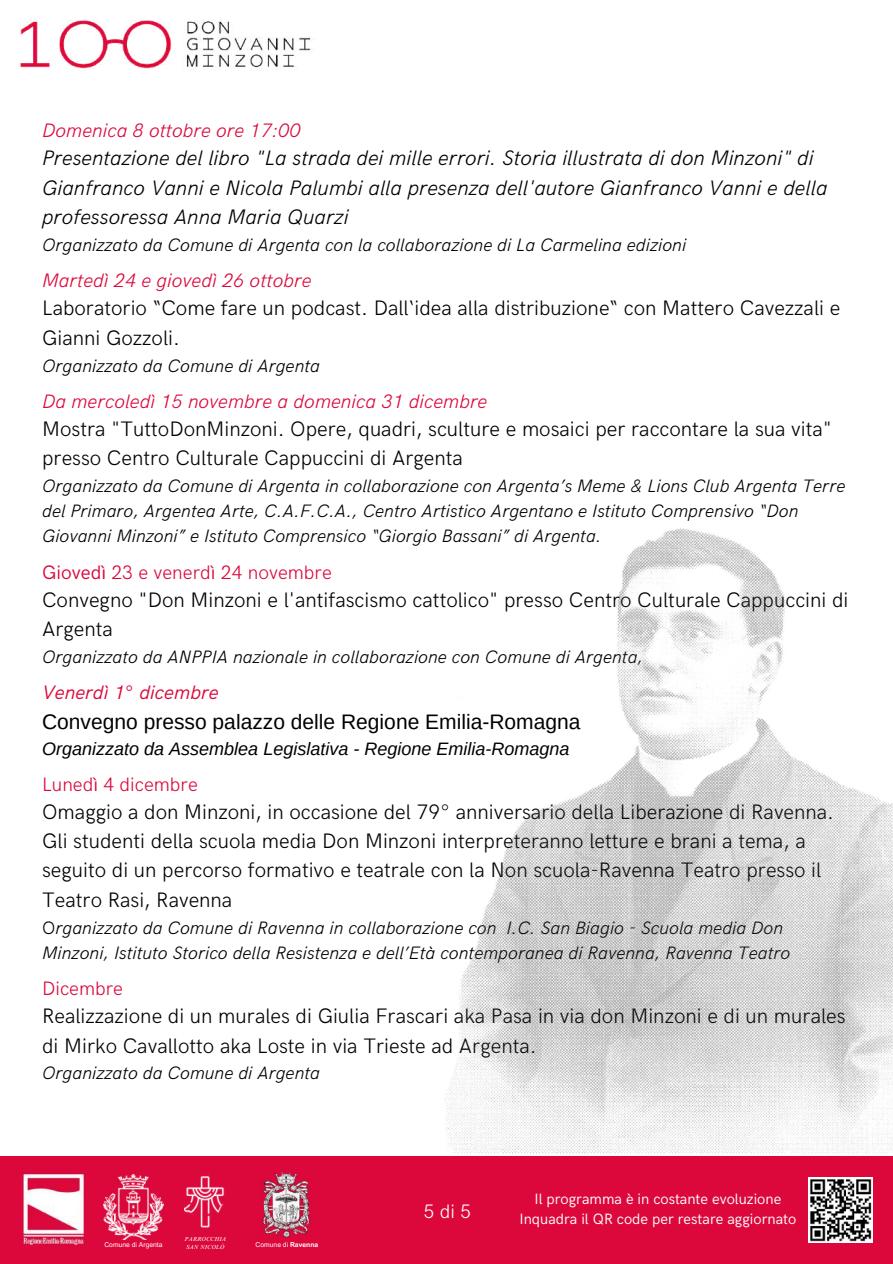
<style>
.page{position:relative;width:893px;height:1264px;background:#fff}
.page>*{position:absolute;margin:0;border:0;box-sizing:border-box;transform-origin:0 0}
.t1{font:300 21px/29.4px "HK Grotesk";color:#000}
.t2{font:italic 300 21px/29.4px "HK Grotesk";color:#000}
.t3{font:21px "Arimo";color:#000}
.t4{font:italic 300 19.5px "HK Grotesk";color:#dc083c}
.t5{font:300 19.5px "HK Grotesk";color:#dc083c}
.t6{font:italic 19.5px "HK Grotesk";color:#dc083c}
.t7{font:300 19.5px "HK Grotesk";color:#fff}
.t8{font:italic 300 18px/25px "HK Grotesk";color:#000}
.t9{font:italic 18px "Arimo";color:#000}
.t10{font:15px/20.2px "HK Grotesk";color:#fff;text-align:center}
.t11{font:6.75px "Arial MT Pro";color:#fff}
.t12{font:italic 6px "Times NRMT Pro";color:#fff}
.s1{font-weight:400}
.s2{font-style:normal}
.s3{font-weight:700}
</style>
<div class="page">
<img style="left:20px;top:19px;width:295px;height:51px">
<div style="left:0;top:1156px;width:892px;height:107px;background:#dc083c"></div>
<img style="left:21px;top:1172px;width:64px;height:74px">
<img style="left:808px;top:1209px;width:64px;height:32px">
<img style="left:185px;top:1175px;width:40px;height:53px">
<img style="left:104px;top:1174px;width:60px;height:65px">
<img style="left:444px;top:528px;width:448px;height:681px">
<img style="left:262px;top:1172px;width:49px;height:65px">
<p class="t4" style="left:42px;top:119px;width:260px">Domenica 8 ottobre ore 17:00</p>
<p class="t2" style="left:42px;top:144px;width:786px">Presentazione del libro "La strada dei mille errori. Storia illustrata di don Minzoni" di<br>Gianfranco Vanni e Nicola Palumbi alla presenza dell'autore Gianfranco Vanni e della professoressa Anna Maria Quarzi</p>
<p class="t8" style="left:42px;top:233px;width:645px">Organizzato da Comune di Argenta con la collaborazione di La Carmelina edizioni</p>
<p class="t4" style="left:42px;top:269px;width:271px">Martedì 24 e giovedì 26 ottobre</p>
<p class="t1" style="left:42px;top:294px;width:799px">Laboratorio “Come fare un podcast. Dall‘idea alla distribuzione“ con Mattero Cavezzali e<br>Gianni Gozzoli.</p>
<p class="t8" style="left:42px;top:353px;width:279px">Organizzato da Comune di Argenta</p>
<p class="t4" style="left:42px;top:390px;width:447px">Da mercoledì 15 novembre a domenica 31 dicembre</p>
<p class="t1" style="left:42px;top:415px;width:791px">Mostra "TuttoDonMinzoni. Opere, quadri, sculture e mosaici per raccontare la sua vita" presso Centro Culturale Cappuccini di Argenta</p>
<p class="t8" style="left:42px;top:474px;width:804px">Organizzato da Comune di Argenta in collaborazione con Argenta’s Meme &amp; Lions Club Argenta Terre del Primaro, Argentea Arte, C.A.F.C.A., Centro Artistico Argentano e Istituto Comprensivo “Don<br>Giovanni Minzoni” e Istituto Comprensico “Giorgio Bassani” di Argenta.</p>
<p class="t5" style="left:42px;top:561px;width:291px"><span class="s1">Giovedì</span> 23 e venerdì 24 novembre</p>
<p class="t1" style="left:42px;top:585px;width:807px">Convegno "Don Minzoni e l'antifascismo cattolico" presso Centro Culturale Cappuccini di<br>Argenta</p>
<p class="t8" style="left:42px;top:645px;width:602px">Organizzato da ANPPIA nazionale in collaborazione con Comune di Argenta,</p>
<p class="t6" style="left:42px;top:681px;width:178px">Venerdì 1° dicembre</p>
<p class="t3" style="left:42px;top:709px;width:540px">Convegno presso palazzo delle Regione Emilia-Romagna</p>
<p class="t9" style="left:42px;top:738px;width:529px">Organizzato da Assemblea Legislativa - Regione Emilia-Romagna</p>
<p class="t5" style="left:42px;top:773px;width:157px">Lunedì 4 dicembre</p>
<p class="t1" style="left:42px;top:797px;width:793px">Omaggio a don Minzoni, in occasione del 79° anniversario della Liberazione di Ravenna.<br>Gli studenti della scuola media Don Minzoni interpreteranno letture e brani a tema, a seguito di un percorso formativo e teatrale con la Non scuola-Ravenna Teatro presso il Teatro Rasi, Ravenna</p>
<p class="t8" style="left:42px;top:915px;width:749px"><span class="s2">O</span>rganizzato da Comune di Ravenna in collaborazione con I.C. San Biagio - Scuola media Don<br>Minzoni, Istituto Storico della Resistenza e dell’Età contemporanea di Ravenna, Ravenna Teatro</p>
<p class="t5" style="left:42px;top:977px;width:82px">Dicembre</p>
<p class="t1" style="left:42px;top:1002px;width:805px">Realizzazione di un murales di Giulia Frascari aka Pasa in via don Minzoni e di un murales di Mirko Cavallotto aka Loste in via Trieste ad Argenta.</p>
<p class="t8" style="left:42px;top:1061px;width:279px">Organizzato da Comune di Argenta</p>
<p class="t12" style="left:184px;top:1236px;width:43px">PARROCCHIA</p>
<p class="t11" style="left:104px;top:1241px;width:60px">Comune di Argenta</p>
<p class="t12" style="left:186px;top:1244px;width:40px">SAN NICOLÒ</p>
<p class="t11" style="left:255px;top:1241px;width:64px">Comune di <span class="s3">Ravenna</span></p>
<p class="t7" style="left:423px;top:1200px;width:49px">5di5</p>
<p class="t10" style="left:519px;top:1189px;width:278px">Il programma è in costante evoluzione<br>Inquadra il QR code per restare aggiornato</p>
</div>
